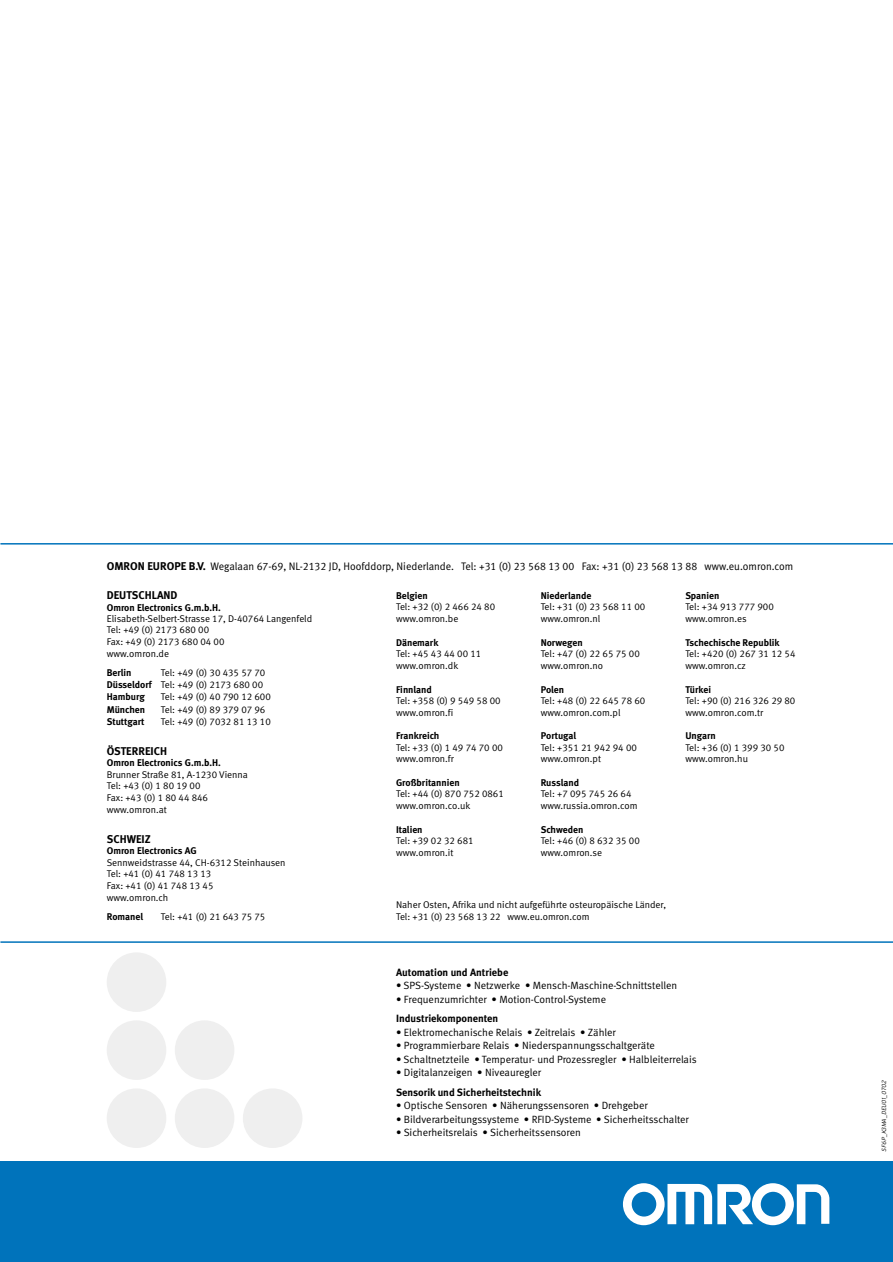
<style>
.page{position:relative;width:893px;height:1262px;background:#fff}
.page>*{position:absolute;margin:0;border:0;box-sizing:border-box;transform-origin:0 0}
.t1{font:700 11.25px "Meta";color:#000}
.t2{font:11.25px "Meta Bold CE";color:#000}
.t3{font:10.8px "Meta Normal LF";color:#000}
.t4{font:10.5px "Meta Normal LF";color:#000}
.t5{font:700 10.5px "Meta";color:#000}
.t6{font:9.75px/11.7px "Meta Normal LF";color:#000}
.t7{font:700 9.75px "Meta";color:#000}
.t8{font:italic 300 6px "Interstate";color:#000}
.s1{font-family:"Meta";font-weight:700;font-size:11.25px}
.s2{font-family:"Meta";font-weight:700}
</style>
<div class="page">
<hr style="left:0;top:941px;width:892px;height:1px;background:#0073bb">
<hr style="left:0;top:543px;width:892px;height:1px;background:#0073bb">
<div style="left:0;top:1161px;width:892px;height:100px;background:#0073bb"></div>
<svg style="left:623px;top:1183px;width:206px;height:42px"></svg>
<div style="left:107px;top:1088px;width:59px;height:60px;background:#efefef;border-radius:50%"></div>
<div style="left:175px;top:1088px;width:59px;height:60px;background:#efefef;border-radius:50%"></div>
<div style="left:243px;top:1088px;width:59px;height:60px;background:#efefef;border-radius:50%"></div>
<div style="left:107px;top:1020px;width:59px;height:59px;background:#efefef;border-radius:50%"></div>
<div style="left:175px;top:1020px;width:59px;height:59px;background:#efefef;border-radius:50%"></div>
<div style="left:107px;top:952px;width:59px;height:60px;background:#efefef;border-radius:50%"></div>
<p class="t3" style="left:107px;top:562px;width:688px"><span class="s1">OMRON EUROPE B.V.</span> Wegalaan 67-69, NL-2132 JD, Hoofddorp, Niederlande. Tel: +31 (0) 23 568 13 00 Fax: +31 (0) 23 568 13 88 www.eu.omron.com</p>
<p class="t1" style="left:107px;top:591px;width:72px">DEUTSCHLAND</p>
<p class="t7" style="left:107px;top:603px;width:116px">Omron Electronics G.m.b.H.</p>
<p class="t6" style="left:107px;top:613px;width:207px">Elisabeth-Selbert-Strasse 17, D-40764 Langenfeld<br>Tel: +49 (0) 2173 680 00<br>Fax: +49 (0) 2173 680 04 00<br>www.omron.de</p>
<p class="t7" style="left:107px;top:669px;width:26px">Berlin</p>
<p class="t6" style="left:107px;top:667px;width:160px;line-height:12.1px;text-align:right">Tel: +49 (0) 30 435 57 70<br><span class="s2">Düsseldorf</span> Tel: +49 (0) 2173 680 00</p>
<p class="t7" style="left:107px;top:693px;width:39px">Hamburg</p>
<p class="t6" style="left:161px;top:692px;width:112px">Tel: +49 (0) 40 790 12 600</p>
<p class="t7" style="left:107px;top:705px;width:40px">München</p>
<p class="t6" style="left:161px;top:704px;width:106px">Tel: +49 (0) 89 379 07 96</p>
<p class="t7" style="left:107px;top:718px;width:39px">Stuttgart</p>
<p class="t6" style="left:161px;top:716px;width:112px">Tel: +49 (0) 7032 81 13 10</p>
<p class="t2" style="left:107px;top:746px;width:62px">ÖSTERREICH</p>
<p class="t7" style="left:107px;top:759px;width:116px">Omron Electronics G.m.b.H.</p>
<p class="t6" style="left:107px;top:769px;width:142px">Brunner Straße 81, A-1230 Vienna<br>Tel: +43 (0) 1 80 19 00<br>Fax: +43 (0) 1 80 44 846 www.omron.at</p>
<p class="t1" style="left:107px;top:835px;width:46px">SCHWEIZ</p>
<p class="t7" style="left:107px;top:847px;width:91px">Omron Electronics AG</p>
<p class="t6" style="left:107px;top:857px;width:180px">Sennweidstrasse 44, CH-6312 Steinhausen<br>Tel: +41 (0) 41 748 13 13<br>Fax: +41 (0) 41 748 13 45<br>www.omron.ch</p>
<p class="t7" style="left:107px;top:913px;width:38px">Romanel</p>
<p class="t6" style="left:161px;top:911px;width:106px">Tel: +41 (0) 21 643 75 75</p>
<p class="t7" style="left:396px;top:592px;width:33px">Belgien</p>
<p class="t6" style="left:396px;top:601px;width:101px">Tel: +32 (0) 2 466 24 80 www.omron.be</p>
<p class="t7" style="left:396px;top:639px;width:44px">Dänemark</p>
<p class="t6" style="left:396px;top:648px;width:87px">Tel: +45 43 44 00 11 www.omron.dk</p>
<p class="t7" style="left:396px;top:686px;width:37px">Finnland</p>
<p class="t6" style="left:396px;top:695px;width:106px">Tel: +358 (0) 9 549 58 00 www.omron.fi</p>
<p class="t7" style="left:396px;top:732px;width:45px">Frankreich</p>
<p class="t6" style="left:396px;top:742px;width:108px">Tel: +33 (0) 1 49 74 70 00 www.omron.fr</p>
<p class="t7" style="left:396px;top:779px;width:65px">Großbritannien</p>
<p class="t6" style="left:396px;top:789px;width:109px">Tel: +44 (0) 870 752 0861 www.omron.co.uk</p>
<p class="t7" style="left:396px;top:826px;width:28px">Italien</p>
<p class="t6" style="left:396px;top:835px;width:79px">Tel: +39 02 32 681 www.omron.it</p>
<p class="t7" style="left:540px;top:592px;width:52px">Niederlande</p>
<p class="t6" style="left:540px;top:601px;width:106px">Tel: +31 (0) 23 568 11 00 www.omron.nl</p>
<p class="t7" style="left:540px;top:639px;width:43px">Norwegen</p>
<p class="t6" style="left:540px;top:648px;width:101px">Tel: +47 (0) 22 65 75 00 www.omron.no</p>
<p class="t7" style="left:540px;top:686px;width:25px">Polen</p>
<p class="t6" style="left:540px;top:695px;width:106px">Tel: +48 (0) 22 645 78 60 www.omron.com.pl</p>
<p class="t7" style="left:540px;top:732px;width:37px">Portugal</p>
<p class="t6" style="left:540px;top:742px;width:98px">Tel: +351 21 942 94 00 www.omron.pt</p>
<p class="t7" style="left:540px;top:779px;width:40px">Russland</p>
<p class="t6" style="left:540px;top:789px;width:98px">Tel: +7 095 745 26 64 www.russia.omron.com</p>
<p class="t7" style="left:540px;top:826px;width:44px">Schweden</p>
<p class="t6" style="left:540px;top:835px;width:101px">Tel: +46 (0) 8 632 35 00 www.omron.se</p>
<p class="t6" style="left:396px;top:900px;width:271px">Naher Osten, Afrika und nicht aufgeführte osteuropäische Länder,<br>Tel: +31 (0) 23 568 13 22 www.eu.omron.com</p>
<p class="t7" style="left:685px;top:592px;width:36px">Spanien</p>
<p class="t6" style="left:685px;top:601px;width:90px">Tel: +34 913 777 900 www.omron.es</p>
<p class="t7" style="left:685px;top:639px;width:96px">Tschechische Republik</p>
<p class="t6" style="left:685px;top:648px;width:112px">Tel: +420 (0) 267 31 12 54 www.omron.cz</p>
<p class="t7" style="left:685px;top:686px;width:27px">Türkei</p>
<p class="t6" style="left:685px;top:695px;width:112px">Tel: +90 (0) 216 326 29 80 www.omron.com.tr</p>
<p class="t7" style="left:685px;top:732px;width:32px">Ungarn</p>
<p class="t6" style="left:685px;top:742px;width:101px">Tel: +36 (0) 1 399 30 50 www.omron.hu</p>
<p class="t5" style="left:396px;top:968px;width:114px">Automation und Antriebe</p>
<p class="t4" style="left:396px;top:981px;width:282px">• SPS-Systeme • Netzwerke • Mensch-Maschine-Schnittstellen</p>
<p class="t4" style="left:396px;top:995px;width:211px">• Frequenzumrichter • Motion-Control-Systeme</p>
<p class="t5" style="left:396px;top:1015px;width:104px">Industriekomponenten</p>
<p class="t4" style="left:396px;top:1028px;width:221px">• Elektromechanische Relais • Zeitrelais • Zähler</p>
<p class="t4" style="left:396px;top:1041px;width:260px">• Programmierbare Relais • Niederspannungsschaltgeräte</p>
<p class="t4" style="left:396px;top:1055px;width:302px">• Schaltnetzteile • Temperatur- und Prozessregler • Halbleiterrelais</p>
<p class="t4" style="left:396px;top:1068px;width:146px">• Digitalanzeigen • Niveauregler</p>
<p class="t5" style="left:396px;top:1088px;width:146px">Sensorik und Sicherheitstechnik</p>
<p class="t4" style="left:396px;top:1101px;width:253px">• Optische Sensoren • Näherungssensoren • Drehgeber</p>
<p class="t4" style="left:396px;top:1115px;width:294px">• Bildverarbeitungssysteme • RFID-Systeme • Sicherheitsschalter</p>
<p class="t4" style="left:396px;top:1128px;width:186px">• Sicherheitsrelais • Sicherheitssensoren</p>
<p class="t8" style="left:881px;top:1151px;width:74px;rotate:-90deg">SF6P_K3MA_DEU01_0702</p>
</div>
